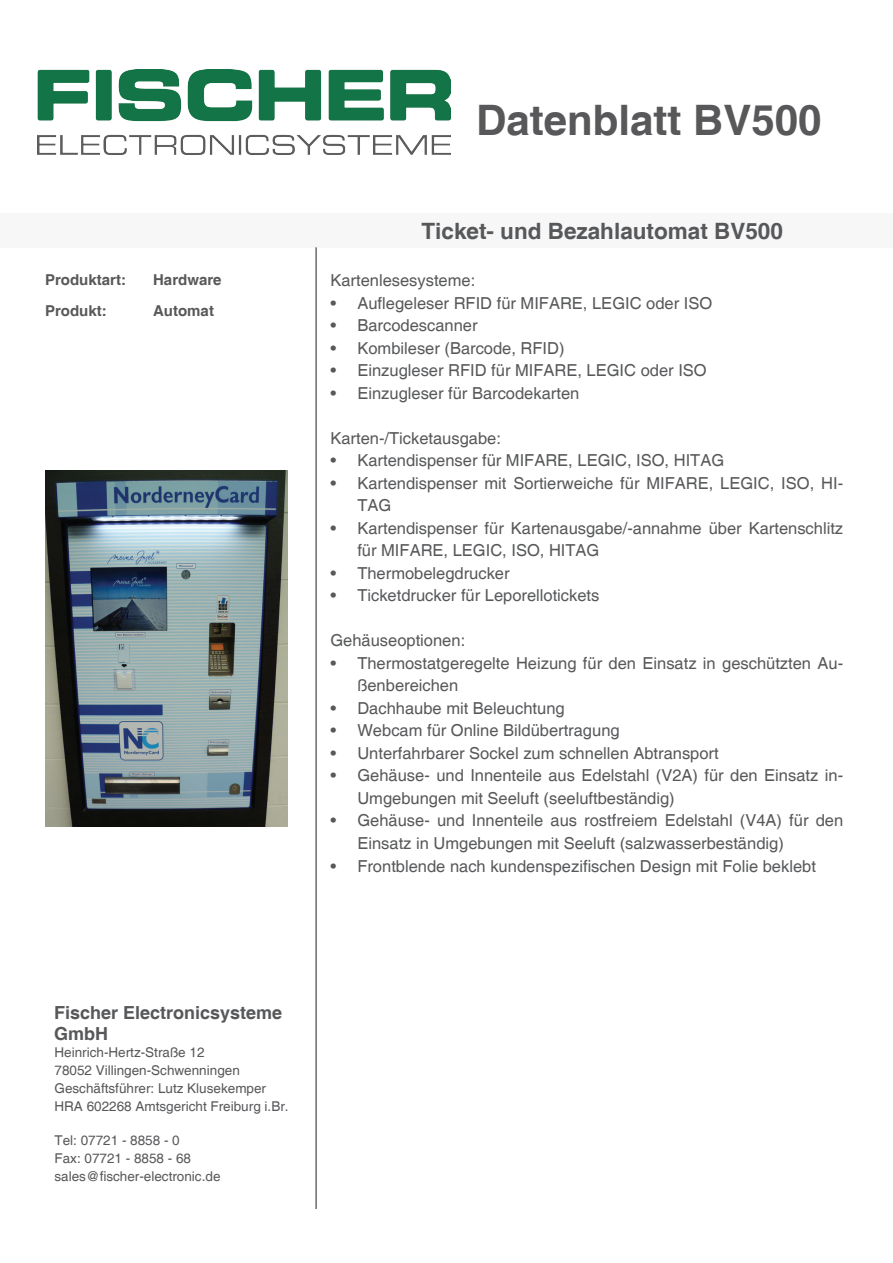
<style>
.page{position:relative;width:893px;height:1263px;background:#fff}
.page>*{position:absolute;margin:0;border:0;box-sizing:border-box;transform-origin:0 0}
.t1{font:700 42px "Helvetica";color:#58585a}
.t2{font:700 22.5px "Helvetica";color:#57585a}
.t3{font:700 18px/21.6px "Helvetica";color:#57585a}
.t4{font:16.5px/22.5px "Helvetica";color:#57585a}
.t5{font:700 15px "Helvetica";color:#57585a}
.t6{font:13.5px/18px "Helvetica";color:#57585a}
</style>
<div class="page">
<div style="left:0;top:213px;width:333px;height:34px;background:#f7f7f8"></div>
<div style="left:301px;top:213px;width:592px;height:34px;background:#f7f7f8"></div>
<hr style="left:316px;top:247px;width:1px;height:962px;background:#231f20">
<img style="left:38px;top:70px;width:412px;height:84px">
<img style="left:46px;top:471px;width:241px;height:355px">
<p class="t5" style="left:45px;top:271px;width:82px">Produktart:</p>
<p class="t5" style="left:153px;top:271px;width:70px">Hardware</p>
<p class="t5" style="left:45px;top:301px;width:63px">Produkt:</p>
<p class="t5" style="left:153px;top:301px;width:62px">Automat</p>
<h1 class="t1" style="left:476px;top:95px;width:347px">Datenblatt BV500</h1>
<h2 class="t2" style="left:421px;top:217px;width:363px">Ticket- und Bezahlautomat BV500</h2>
<p class="t4" style="left:330px;top:270px;width:146px">Kartenlesesysteme:</p>
<p class="t4" style="left:330px;top:292px;width:383px">• Auflegeleser RFID für MIFARE, LEGIC oder ISO</p>
<p class="t4" style="left:330px;top:315px;width:149px">• Barcodescanner</p>
<p class="t4" style="left:330px;top:337px;width:236px">• Kombileser (Barcode, RFID)</p>
<p class="t4" style="left:330px;top:360px;width:378px">• Einzugleser RFID für MIFARE, LEGIC oder ISO</p>
<p class="t4" style="left:330px;top:382px;width:250px">• Einzugleser für Barcodekarten</p>
<p class="t4" style="left:330px;top:427px;width:172px">Karten-/Ticketausgabe:</p>
<p class="t4" style="left:330px;top:450px;width:395px">• Kartendispenser für MIFARE, LEGIC, ISO, HITAG</p>
<p class="t4" style="left:357px;top:472px;width:487px;text-indent:-27px">• Kartendispenser mit Sortierweiche für MIFARE, LEGIC, ISO, HI-<br>TAG</p>
<p class="t4" style="left:357px;top:517px;width:487px;text-indent:-27px">• Kartendispenser für Kartenausgabe/-annahme über Kartenschlitz für MIFARE, LEGIC, ISO, HITAG</p>
<p class="t4" style="left:330px;top:562px;width:181px">• Thermobelegdrucker</p>
<p class="t4" style="left:330px;top:585px;width:271px">• Ticketdrucker für Leporellotickets</p>
<p class="t4" style="left:330px;top:630px;width:136px">Gehäuseoptionen:</p>
<p class="t4" style="left:357px;top:652px;width:487px;text-indent:-27px">• Thermostatgeregelte Heizung für den Einsatz in geschützten Au&shy;ßenbereichen</p>
<p class="t4" style="left:330px;top:697px;width:236px">• Dachhaube mit Beleuchtung</p>
<p class="t4" style="left:330px;top:720px;width:291px">• Webcam für Online Bildübertragung</p>
<p class="t4" style="left:330px;top:742px;width:390px">• Unterfahrbarer Sockel zum schnellen Abtransport</p>
<p class="t4" style="left:357px;top:765px;width:487px;text-indent:-27px">• Gehäuse- und Innenteile aus Edelstahl (V2A) für den Einsatz in-<br>Umgebungen mit Seeluft (seeluftbeständig)</p>
<p class="t4" style="left:357px;top:810px;width:487px;text-indent:-27px">• Gehäuse- und Innenteile aus rostfreiem Edelstahl (V4A) für den<br>Einsatz in Umgebungen mit Seeluft (salzwasserbeständig)</p>
<p class="t4" style="left:330px;top:855px;width:487px">• Frontblende nach kundenspezifischen Design mit Folie beklebt</p>
<p class="t3" style="left:54px;top:1002px;width:230px">Fischer Electronicsysteme<br>GmbH</p>
<p class="t6" style="left:54px;top:1044px;width:236px">Heinrich-Hertz-Straße 12<br>78052 Villingen-Schwenningen Geschäftsführer: Lutz Klusekemper HRA 602268 Amtsgericht Freiburg i.Br.</p>
<p class="t6" style="left:54px;top:1132px;width:167px">Tel: 07721 - 8858 - 0<br>Fax: 07721 - 8858 - 68 sales@fischer-electronic.de</p>
</div>
